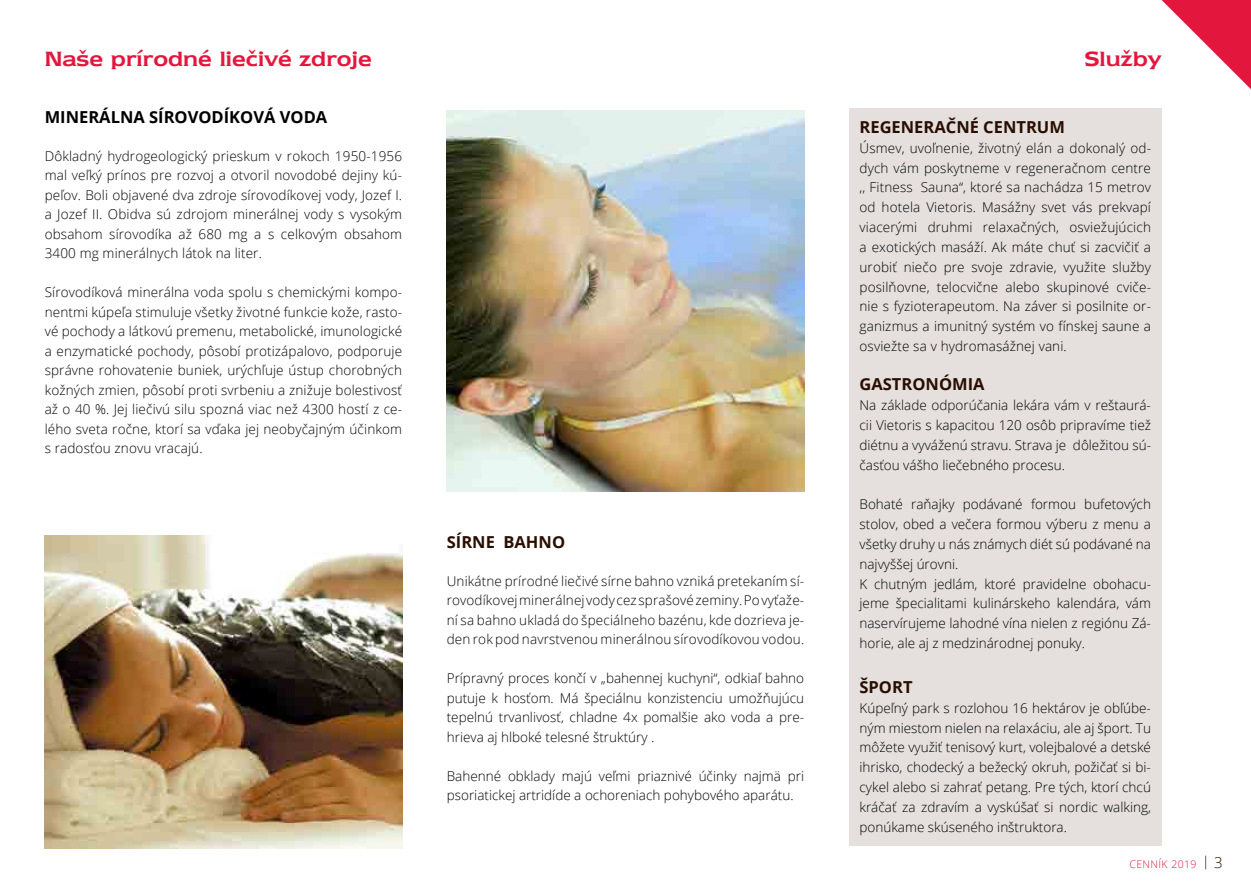
<style>
.page{position:relative;width:1251px;height:893px;background:#fff}
.page>*{position:absolute;margin:0;border:0;box-sizing:border-box;transform-origin:0 0}
.t1{font:24px "Newtext Demi";color:#e3173e}
.t2{font:700 16.5px "Open Sans";color:#290e00}
.t3{font:700 16.5px "Open Sans";color:#000}
.t4{font:300 13.5px/19.8px "Open Sans";color:#000;text-align:justify}
.t5{font:300 10.5px "Open Sans";letter-spacing:.04em;color:#e3173e}
.s1{font-size:15px;color:#290e00}
</style>
<div class="page">
<div style="left:848px;top:108px;width:313px;height:738px;background:#e5e0de"></div>
<svg style="left:1161px;top:0;width:89px;height:89px"></svg>
<img style="left:446px;top:111px;width:358px;height:380px">
<img style="left:45px;top:536px;width:357px;height:312px">
<h1 class="t1" style="left:45px;top:45px;width:328px">Naše prírodné liečivé zdroje</h1>
<h1 class="t1" style="left:1084px;top:45px;width:78px">Služby</h1>
<p class="t3" style="left:45px;top:106px;width:284px">MINERÁLNA SÍROVODÍKOVÁ VODA</p>
<p class="t4" style="left:45px;top:146px;width:359px">Dôkladný hydrogeologický prieskum v rokoch 1950-1956 mal veľký prínos pre rozvoj a otvoril novodobé dejiny kú&shy;peľov. Boli objavené dva zdroje sírovodíkovej vody, Jozef I. a Jozef II. Obidva sú zdrojom minerálnej vody s vysokým obsahom sírovodíka až 680 mg a s celkovým obsahom 3400 mg minerálnych látok na liter.</p>
<p class="t4" style="left:45px;top:282px;width:359px">Sírovodíková minerálna voda spolu s chemickými kompo&shy;nentmi kúpeľa stimuluje všetky životné funkcie kože, rasto&shy;vé pochody a látkovú premenu, metabolické, imunologické a enzymatické pochody, pôsobí protizápalovo, podporuje správne rohovatenie buniek, urýchľuje ústup chorobných kožných zmien, pôsobí proti svrbeniu a znižuje bolestivosť až o 40 %. Jej liečivú silu spozná viac než 4300 hostí z ce&shy;lého sveta ročne, ktorí sa vďaka jej neobyčajným účinkom s radosťou znovu vracajú.</p>
<p class="t2" style="left:859px;top:115px;width:207px">REGENERAČNÉ CENTRUM</p>
<p class="t4" style="left:859px;top:138px;width:293px">Úsmev, uvoľnenie, životný elán a dokonalý od&shy;dych vám poskytneme v regeneračnom centre ,, Fitness Sauna“, ktoré sa nachádza 15 metrov od hotela Vietoris. Masážny svet vás prekvapí viacerými druhmi relaxačných, osviežujúcich a exotických masáží. Ak máte chuť si zacvičiť a urobiť niečo pre svoje zdravie, využite služby posilňovne, telocvične alebo skupinové cviče&shy;nie s fyzioterapeutom. Na záver si posilnite or&shy;ganizmus a imunitný systém vo fínskej saune a osviežte sa v hydromasážnej vani.</p>
<p class="t2" style="left:859px;top:373px;width:126px">GASTRONÓMIA</p>
<p class="t4" style="left:859px;top:395px;width:293px">Na základe odporúčania lekára vám v reštaurá&shy;cii Vietoris s kapacitou 120 osôb pripravíme tiež diétnu a vyváženú stravu. Strava je dôležitou sú&shy;časťou vášho liečebného procesu.</p>
<p class="t4" style="left:859px;top:494px;width:293px;text-align:left">Bohaté raňajky podávané formou bufetových stolov, obed a večera formou výberu z menu a všetky druhy u nás známych diét sú podávané na najvyššej úrovni.<br>K chutným jedlám, ktoré pravidelne obohacu&shy;jeme špecialitami kulinárskeho kalendára, vám naservírujeme lahodné vína nielen z regiónu Zá&shy;horie, ale aj z medzinárodnej ponuky.</p>
<p class="t2" style="left:859px;top:675px;width:55px">ŠPORT</p>
<p class="t4" style="left:859px;top:697px;width:293px">Kúpeľný park s rozlohou 16 hektárov je obľúbe&shy;ným miestom nielen na relaxáciu, ale aj šport. Tu môžete využiť tenisový kurt, volejbalové a detské ihrisko, chodecký a bežecký okruh, požičať si bi&shy;cykel alebo si zahrať petang. Pre tých, ktorí chcú kráčať za zdravím a vyskúšať si nordic walking, ponúkame skúseného inštruktora.</p>
<p class="t5" style="left:1129px;top:856px;width:95px">CENNÍK 2019 <sup>|</sup> <span class="s1">3</span></p>
<p class="t2" style="left:446px;top:531px;width:120px">SÍRNE BAHNO</p>
<p class="t4" style="left:446px;top:571px;width:359px">Unikátne prírodné liečivé sírne bahno vzniká pretekaním sí&shy;rovodíkovej minerálnej vody cez sprašové zeminy. Po vyťaže&shy;ní sa bahno ukladá do špeciálneho bazénu, kde dozrieva je&shy;den rok pod navrstvenou minerálnou sírovodíkovou vodou.</p>
<p class="t4" style="left:446px;top:668px;width:359px">Prípravný proces končí v „bahennej kuchyni“, odkiaľ bahno putuje k hosťom. Má špeciálnu konzistenciu umožňujúcu tepelnú trvanlivosť, chladne 4x pomalšie ako voda a pre&shy;hrieva aj hlboké telesné štruktúry .</p>
<p class="t4" style="left:446px;top:766px;width:359px">Bahenné obklady majú veľmi priaznivé účinky najmä pri psoriatickej artridíde a ochoreniach pohybového aparátu.</p>
</div>
